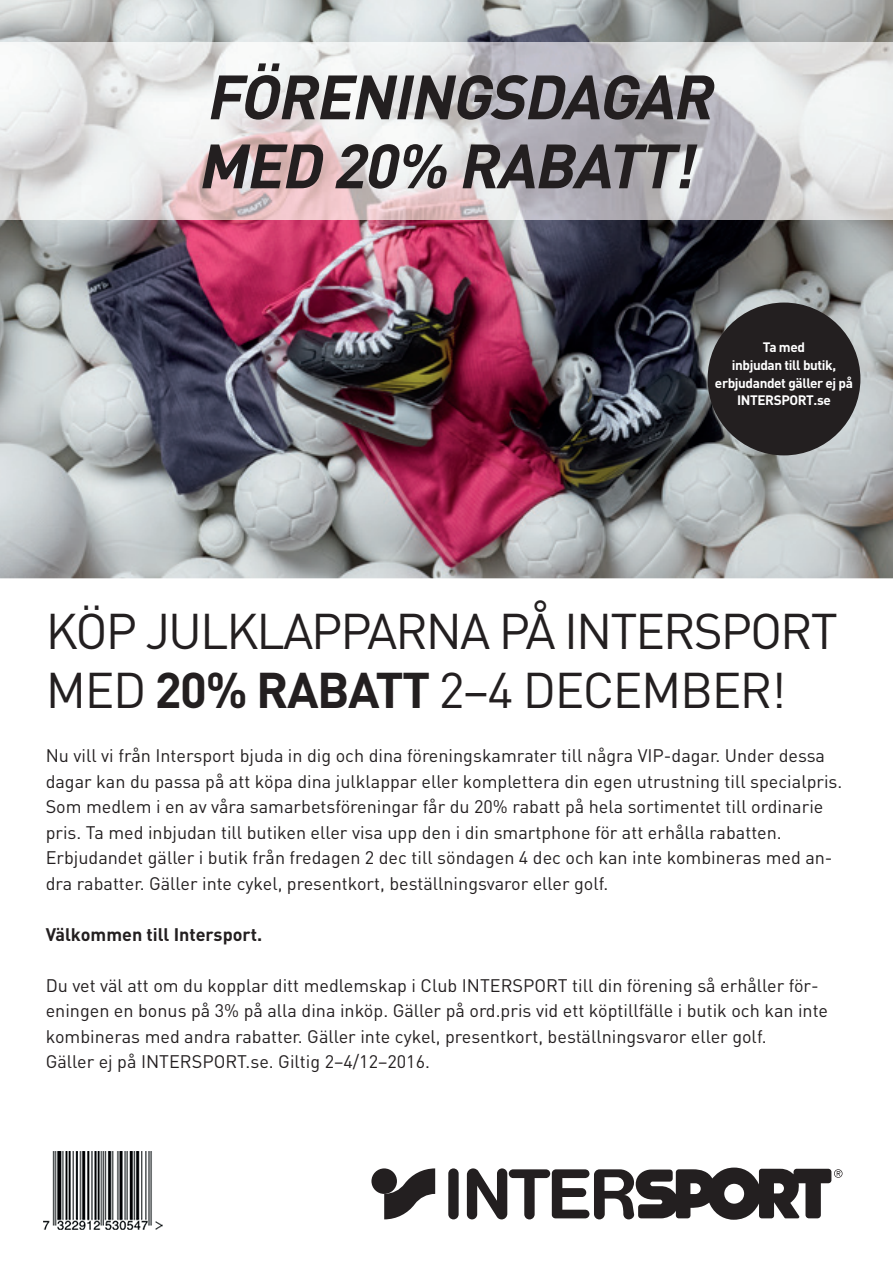
<style>
.page{position:relative;width:893px;height:1263px;background:#fff}
.page>*{position:absolute;margin:0;border:0;box-sizing:border-box;transform-origin:0 0}
.t1{font:italic 700 61.5px/69px "DIN Pro";color:#231f20}
.t2{font:49.5px/59.4px "DIN Pro";letter-spacing:-.04em;color:#231f20}
.t3{font:18px/25.5px "DIN Pro";color:#231f20}
.t4{font:700 18px "DIN Pro";color:#231f20}
.t5{font:700 13.5px/17.7px "DIN Pro";letter-spacing:-.03em;color:#fff;text-align:center}
.s1{font-weight:700}
</style>
<div class="page">
<img style="left:0;top:0;width:893px;height:578px">
<img style="left:0;top:43px;width:893px;height:176px">
<div style="left:708px;top:303px;width:152px;height:152px;background:#231f20;border-radius:50%"></div>
<div style="left:371px;top:1168px;width:26px;height:26px;background:#231f20;border-radius:50%"></div>
<svg style="left:384px;top:1168px;width:51px;height:51px"></svg>
<div style="left:448px;top:1168px;width:11px;height:51px;background:#231f20;border-radius:5px"></div>
<svg style="left:467px;top:1167px;width:375px;height:53px"></svg>
<img style="left:43px;top:1151px;width:120px;height:79px">
<h1 class="t1" style="left:197px;top:60px;width:532px">FÖRENINGSDAGAR<br>MED 20% RABATT!</h1>
<p class="t5" style="left:715px;top:338px;width:140px">Ta med<br>inbjudan till butik, erbjudandet gäller ej på<br>INTERSPORT.se</p>
<h2 class="t2" style="left:46px;top:599px;width:793px">KÖP JULKLAPPARNA PÅ INTERSPORT<br>MED <span class="s1">20% RABATT</span> 2–4 DECEMBER!</h2>
<p class="t3" style="left:46px;top:742px;width:798px">Nu vill vi från Intersport bjuda in dig och dina föreningskamrater till några VIP-dagar. Under dessa dagar kan du passa på att köpa dina julklappar eller komplettera din egen utrustning till specialpris.<br>Som medlem i en av våra samarbetsföreningar får du 20% rabatt på hela sortimentet till ordinarie pris. Ta med inbjudan till butiken eller visa upp den i din smartphone för att erhålla rabatten.<br>Erbjudandet gäller i butik från fredagen 2 dec till söndagen 4 dec och kan inte kombineras med an&shy;dra rabatter. Gäller inte cykel, presentkort, beställningsvaror eller golf.</p>
<p class="t4" style="left:46px;top:922px;width:218px">Välkommen till Intersport.</p>
<p class="t3" style="left:46px;top:972px;width:784px">Du vet väl att om du kopplar ditt medlemskap i Club INTERSPORT till din förening så erhåller för&shy;eningen en bonus på 3% på alla dina inköp. Gäller på ord.pris vid ett köptillfälle i butik och kan inte kombineras med andra rabatter. Gäller inte cykel, presentkort, beställningsvaror eller golf.<br>Gäller ej på INTERSPORT.se. Giltig 2–4/12–2016.</p>
</div>
